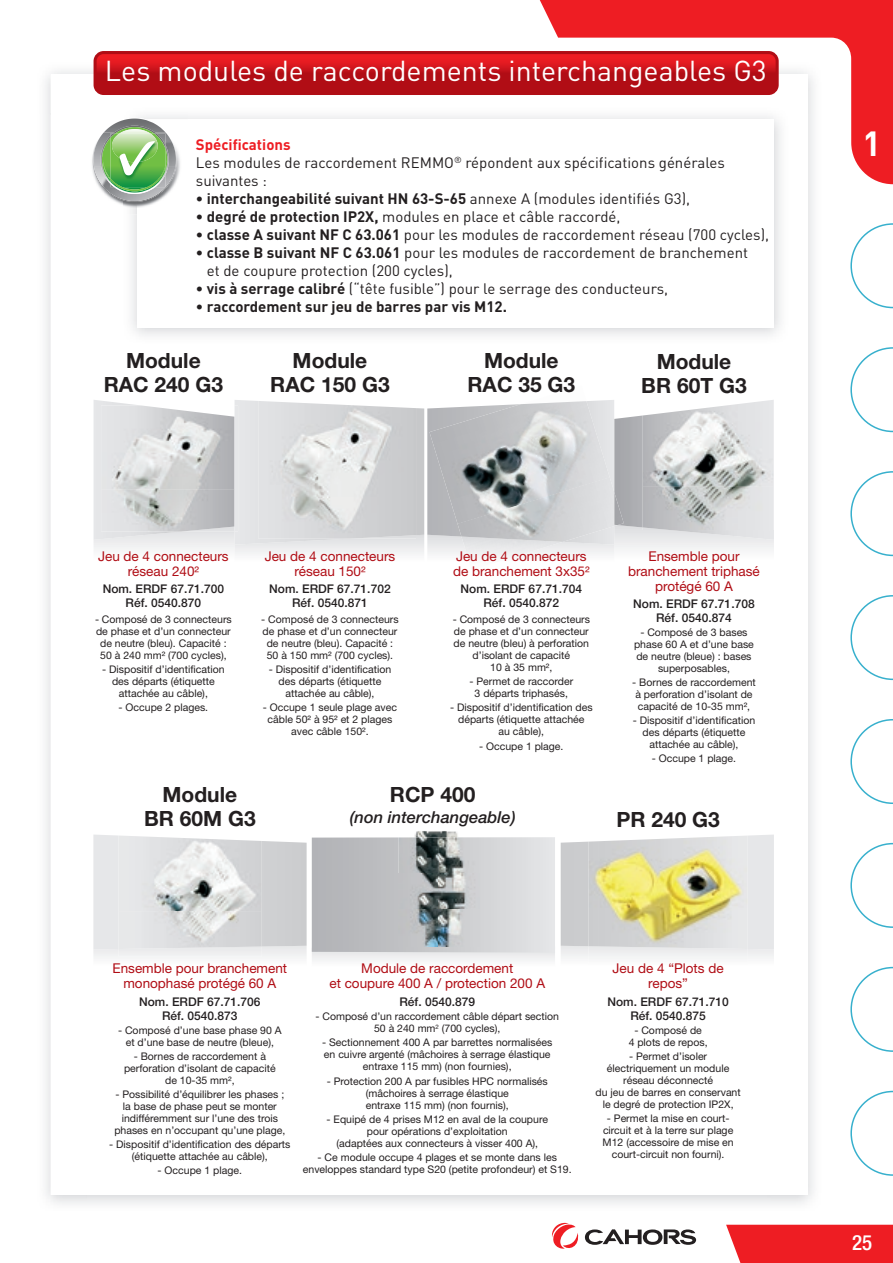
<style>
.page{position:relative;width:893px;height:1263px;background:#fff}
.page>*{position:absolute;margin:0;border:0;box-sizing:border-box;transform-origin:0 0}
.t1{font:700 34.5px "DIN";color:#fff}
.t2{font:28.5px "DIN";color:#fff}
.t3{font:700 21px/24px "Helvetica Neue";color:#231f20;text-align:center}
.t4{font:500 condensed 21px "Helvetica Neue";color:#fff}
.t5{font:italic 500 16.5px "Helvetica Neue";color:#231f20}
.t6{font:15px/18px "DIN";color:#231f20}
.t7{font:700 15px "DIN";color:#231f20}
.t8{font:13.5px/15px "Helvetica Neue";color:#b00d15;text-align:center}
.t9{font:500 12px/13.5px "Helvetica Neue";color:#231f20;text-align:center}
.t10{font:10.5px/12px "Helvetica Neue";color:#231f20;text-align:center}
.s1{font-weight:700;color:#ee1d23}
.s2{font-weight:400}
.s3{font-weight:700}
</style>
<div class="page">
<img style="left:45px;top:62px;width:49px;height:51px">
<div style="left:51px;top:74px;width:756px;height:1121px;background:#fff"></div>
<svg style="left:561px;top:835px;width:213px;height:123px;background:#dbdcde"></svg>
<svg style="left:93px;top:834px;width:462px;height:127px;background:#d3d4d6"></svg>
<img style="left:92px;top:111px;width:96px;height:103px">
<img style="left:137px;top:119px;width:51px;height:95px">
<img style="left:98px;top:133px;width:4px;height:7px">
<img style="left:167px;top:133px;width:9px;height:34px">
<img style="left:94px;top:167px;width:81px;height:34px">
<svg style="left:102px;top:118px;width:65px;height:73px;background:#8dbd82"></svg>
<svg style="left:94px;top:400px;width:680px;height:154px;background:#dadbdc"></svg>
<img style="left:461px;top:542px;width:102px;height:15px">
<img style="left:614px;top:492px;width:10px;height:33px">
<img style="left:429px;top:401px;width:181px;height:123px">
<img style="left:457px;top:477px;width:157px;height:65px">
<img style="left:642px;top:400px;width:131px;height:130px">
<img style="left:119px;top:834px;width:143px;height:1px">
<img style="left:119px;top:949px;width:143px;height:8px">
<img style="left:119px;top:835px;width:143px;height:114px">
<div style="left:589px;top:949px;width:159px;height:10px;background:#f0f1f2"></div>
<img style="left:589px;top:835px;width:159px;height:114px">
<img style="left:399px;top:831px;width:80px;height:115px">
<div style="left:94px;top:51px;width:685px;height:44px;background:#b00d15;border-radius:10px"></div>
<svg style="left:97px;top:54px;width:432px;height:18px;background:#dd181f"></svg>
<svg style="left:552px;top:1223px;width:144px;height:26px"></svg>
<div style="left:726px;top:1225px;width:167px;height:38px;background:#ee1d23"></div>
<svg style="left:529px;top:0;width:364px;height:184px"></svg>
<svg style="left:850px;top:347px;width:43px;height:85px"></svg>
<svg style="left:850px;top:223px;width:43px;height:85px"></svg>
<svg style="left:850px;top:595px;width:43px;height:85px"></svg>
<svg style="left:850px;top:843px;width:43px;height:85px"></svg>
<svg style="left:850px;top:471px;width:43px;height:85px"></svg>
<svg style="left:850px;top:719px;width:43px;height:85px"></svg>
<svg style="left:850px;top:967px;width:43px;height:85px"></svg>
<svg style="left:850px;top:1091px;width:43px;height:85px"></svg>
<h2 class="t2" style="left:105px;top:53px;width:663px">Les modules de raccordements interchangeables G3</h2>
<h3 class="t6" style="left:196px;top:135px;width:530px"><span class="s1">Spécifications<br></span>Les modules de raccordement REMMO<sup>®</sup> répondent aux spécifications générales suivantes :</h3>
<h3 class="t7" style="left:196px;top:188px;width:496px">• interchangeabilité suivant HN 63-S-65 <span class="s2">annexe A (modules identifiés G3),</span></h3>
<h3 class="t6" style="left:196px;top:207px;width:426px"><span class="s3">• degré de protection IP2X,</span> modules en place et câble raccordé,</h3>
<h3 class="t6" style="left:196px;top:225px;width:575px"><span class="s3">• classe A suivant NF C 63.061</span> pour les modules de raccordement réseau (700 cycles),</h3>
<h3 class="t6" style="left:207px;top:243px;width:543px;text-indent:-11px"><span class="s3">• classe B suivant NF C 63.061</span> pour les modules de raccordement de branchement et de coupure protection (200 cycles),</h3>
<h3 class="t6" style="left:196px;top:279px;width:474px"><span class="s3">• vis à serrage calibré</span> (“tête fusible”) pour le serrage des conducteurs,</h3>
<h3 class="t7" style="left:196px;top:296px;width:312px">• raccordement sur jeu de barres par vis M12.</h3>
<h3 class="t3" style="left:104px;top:348px;width:121px">Module<br>RAC 240 G3</h3>
<h3 class="t3" style="left:270px;top:348px;width:121px">Module<br>RAC 150 G3</h3>
<h3 class="t3" style="left:467px;top:348px;width:109px">Module<br>RAC 35 G3</h3>
<h3 class="t3" style="left:641px;top:349px;width:107px">Module<br>BR 60T G3</h3>
<p class="t8" style="left:98px;top:548px;width:132px">Jeu de 4 connecteurs réseau 240²</p>
<p class="t9" style="left:103px;top:582px;width:123px">Nom. ERDF 67.71.700<br>Réf. 0540.870</p>
<p class="t10" style="left:95px;top:613px;width:138px">- Composé de 3 connecteurs de phase et d’un connecteur de neutre (bleu). Capacité :<br>50 à 240 mm² (700 cycles),</p>
<p class="t10" style="left:102px;top:663px;width:124px">- Dispositif d’identification des départs (étiquette attachée au câble),</p>
<p class="t10" style="left:119px;top:701px;width:91px">- Occupe 2 plages.</p>
<p class="t8" style="left:265px;top:548px;width:132px">Jeu de 4 connecteurs réseau 150²</p>
<p class="t9" style="left:269px;top:582px;width:123px">Nom. ERDF 67.71.702<br>Réf. 0540.871</p>
<p class="t10" style="left:261px;top:613px;width:139px">- Composé de 3 connecteurs de phase et d’un connecteur de neutre (bleu). Capacité :<br>50 à 150 mm² (700 cycles).</p>
<p class="t10" style="left:269px;top:663px;width:124px">- Dispositif d’identification des départs (étiquette attachée au câble),</p>
<p class="t10" style="left:263px;top:701px;width:136px">- Occupe 1 seule plage avec câble 50² à 95² et 2 plages avec câble 150².</p>
<p class="t8" style="left:453px;top:548px;width:138px;text-align:left">Jeu de 4 connecteurs de branchement 3x35²</p>
<p class="t9" style="left:461px;top:582px;width:123px">Nom. ERDF 67.71.704<br>Réf. 0540.872</p>
<p class="t10" style="left:453px;top:613px;width:139px">- Composé de 3 connecteurs de phase et d’un connecteur de neutre (bleu) à perforation d’isolant de capacité<br>10 à 35 mm²,</p>
<p class="t10" style="left:469px;top:675px;width:105px">- Permet de raccorder<br>3 départs triphasés,</p>
<p class="t10" style="left:450px;top:701px;width:144px">- Dispositif d’identification des départs (étiquette attachée<br>au câble),</p>
<p class="t10" style="left:479px;top:740px;width:86px">- Occupe 1 plage.</p>
<h3 class="t3" style="left:144px;top:782px;width:113px">Module<br>BR 60M G3</h3>
<h3 class="t3" style="left:390px;top:782px;width:87px">RCP 400</h3>
<h3 class="t5" style="left:350px;top:807px;width:167px">(non interchangeable)</h3>
<p class="t8" style="left:628px;top:548px;width:133px">Ensemble pour branchement triphasé protégé 60 A</p>
<p class="t9" style="left:633px;top:597px;width:123px">Nom. ERDF 67.71.708<br>Réf. 0540.874</p>
<p class="t10" style="left:634px;top:626px;width:121px">- Composé de 3 bases phase 60 A et d’une base de neutre (bleue) : bases superposables,</p>
<p class="t10" style="left:632px;top:676px;width:125px">- Bornes de raccordement à perforation d’isolant de capacité de 10-35 mm²,</p>
<p class="t10" style="left:633px;top:714px;width:124px">- Dispositif d’identification des départs (étiquette attachée au câble),</p>
<p class="t10" style="left:652px;top:752px;width:86px">- Occupe 1 plage.</p>
<h3 class="t3" style="left:616px;top:806px;width:105px">PR 240 G3</h3>
<p class="t8" style="left:113px;top:961px;width:176px">Ensemble pour branchement monophasé protégé 60 A</p>
<p class="t9" style="left:139px;top:995px;width:123px">Nom. ERDF 67.71.706<br>Réf. 0540.873</p>
<p class="t10" style="left:118px;top:1024px;width:165px">- Composé d’une base phase 90 A et d’une base de neutre (bleue),</p>
<p class="t10" style="left:124px;top:1050px;width:153px">- Bornes de raccordement à perforation d’isolant de capacité de 10-35 mm²,</p>
<p class="t10" style="left:114px;top:1088px;width:172px">- Possibilité d’équilibrer les phases ; la base de phase peut se monter indifféremment sur l’une des trois phases en n’occupant qu’une plage,</p>
<p class="t10" style="left:109px;top:1138px;width:183px">- Dispositif d’identification des départs (étiquette attachée au câble),</p>
<p class="t10" style="left:158px;top:1164px;width:86px">- Occupe 1 plage.</p>
<p class="t8" style="left:329px;top:961px;width:217px">Module de raccordement<br>et coupure 400 A / protection 200 A</p>
<p class="t9" style="left:399px;top:995px;width:77px">Réf. 0540.879</p>
<p class="t10" style="left:315px;top:1010px;width:245px">- Composé d’un raccordement câble départ section<br>50 à 240 mm<sup>2</sup> (700 cycles),</p>
<p class="t10" style="left:322px;top:1036px;width:232px">- Sectionnement 400 A par barrettes normalisées en cuivre argenté (mâchoires à serrage élastique entraxe 115 mm) (non fournies),</p>
<p class="t10" style="left:327px;top:1075px;width:223px">- Protection 200 A par fusibles HPC normalisés (mâchoires à serrage élastique<br>entraxe 115 mm) (non fournis),</p>
<p class="t10" style="left:327px;top:1113px;width:223px">- Equipé de 4 prises M12 en aval de la coupure pour opérations d’exploitation<br>(adaptées aux connecteurs à visser 400 A),</p>
<p class="t10" style="left:303px;top:1151px;width:270px">- Ce module occupe 4 plages et se monte dans les enveloppes standard type S20 (petite profondeur) et S19.</p>
<p class="t8" style="left:613px;top:961px;width:113px">Jeu de 4 “Plots de repos”</p>
<p class="t9" style="left:607px;top:995px;width:123px">Nom. ERDF 67.71.710<br>Réf. 0540.875</p>
<p class="t10" style="left:629px;top:1024px;width:80px">- Composé de<br>4 plots de repos,</p>
<p class="t10" style="left:595px;top:1050px;width:147px">- Permet d’isoler électriquement un module réseau déconnecté<br>du jeu de barres en conservant le degré de protection IP2X,</p>
<p class="t10" style="left:603px;top:1112px;width:133px">- Permet la mise en court&shy;circuit et à la terre sur plage<br>M12 (accessoire de mise en court-circuit non fourni).</p>
<h1 class="t1" style="left:862px;top:121px;width:20px">1</h1>
<h3 class="t4" style="left:852px;top:1230px;width:22px">25</h3>
</div>
